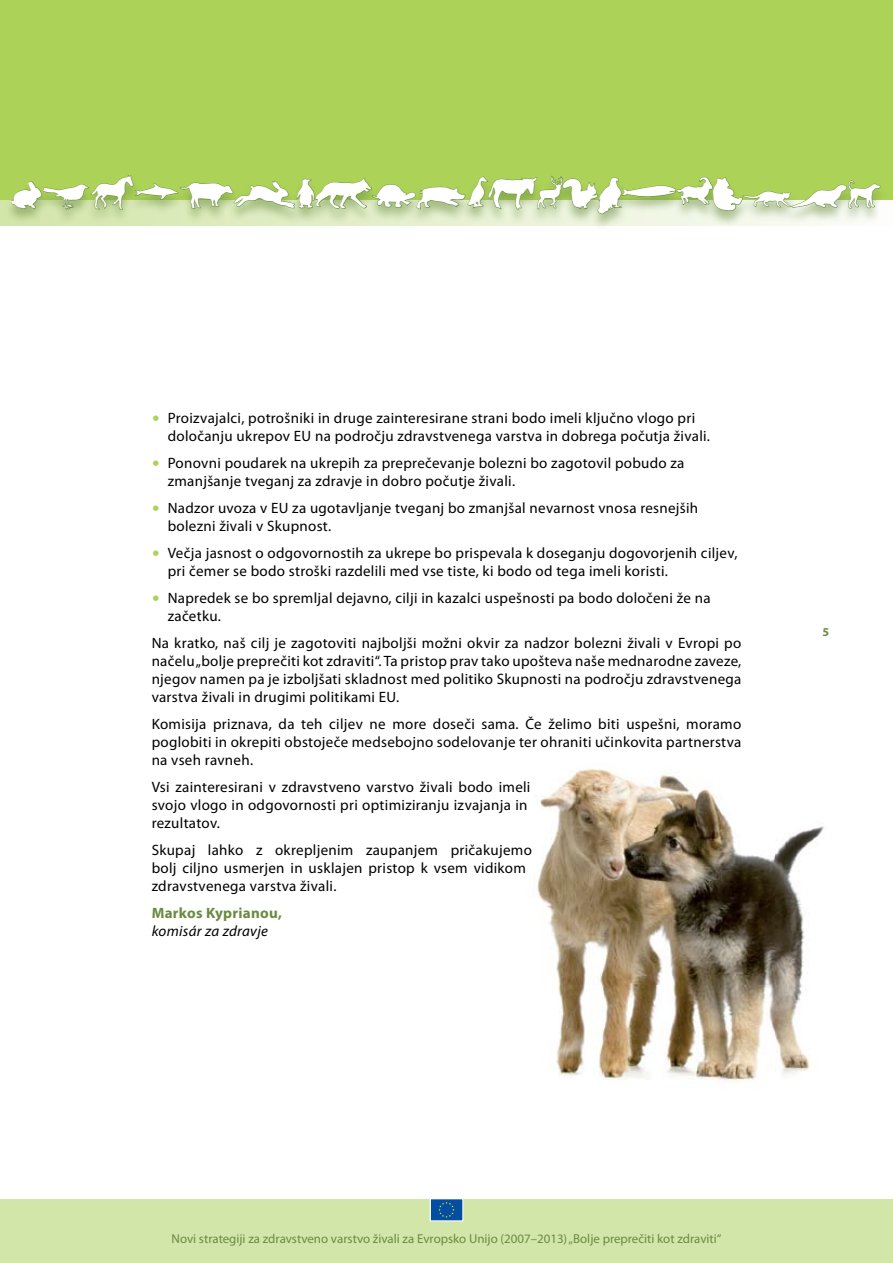
<style>
.page{position:relative;width:893px;height:1263px;background:#fff}
.page>*{position:absolute;margin:0;border:0;box-sizing:border-box;transform-origin:0 0}
.t1{font:37.5px "Animal";color:#fff}
.t2{font:15px/18px "Myriad Pro";letter-spacing:.02em;color:#000}
.t3{font:700 15px "Myriad Pro";letter-spacing:.02em;color:#698b40}
.t4{font:italic 15px "Myriad Pro";letter-spacing:.02em;color:#000}
.t5{font:12.9px "Myriad Pro";color:#698b40}
.t6{font:700 12px "Myriad Pro";color:#698b40}
.s1{font-family:"Verdana";color:#acd258}
</style>
<div class="page">
<img style="left:537px;top:768px;width:287px;height:314px">
<div style="left:0;top:1199px;width:893px;height:64px;background:#d3e6aa"></div>
<svg style="left:429px;top:1199px;width:35px;height:22px"></svg>
<div style="left:0;top:0;width:893px;height:199px;background:#acd258"></div>
<div style="left:0;top:176px;width:77px;height:77px;background:#698b40;opacity:.5"></div>
<div style="left:3px;top:176px;width:890px;height:77px;background:#fff"></div>
<svg style="left:11px;top:175px;width:870px;height:51px;background:#b7d185"></svg>
<h1 class="t1" style="left:11px;top:175px;width:873px">RBHWNRPVTOQZIOFWJXCGD</h1>
<p class="t2" style="left:168px;top:409px;width:544px;text-indent:-16px"><span class="s1">•</span> Proizvajalci, potrošniki in druge zainteresirane strani bodo imeli ključno vlogo pri določanju ukrepov EU na področju zdravstvenega varstva in dobrega počutja živali.</p>
<p class="t2" style="left:168px;top:454px;width:518px;text-indent:-16px"><span class="s1">•</span> Ponovni poudarek na ukrepih za preprečevanje bolezni bo zagotovil pobudo za zmanjšanje tveganj za zdravje in dobro počutje živali.</p>
<p class="t2" style="left:168px;top:499px;width:532px;text-indent:-16px"><span class="s1">•</span> Nadzor uvoza v EU za ugotavljanje tveganj bo zmanjšal nevarnost vnosa resnejših bolezni živali v Skupnost.</p>
<p class="t2" style="left:168px;top:544px;width:571px;text-indent:-16px"><span class="s1">•</span> Večja jasnost o odgovornostih za ukrepe bo prispevala k doseganju dogovorjenih ciljev, pri čemer se bodo stroški razdelili med vse tiste, ki bodo od tega imeli koristi.</p>
<p class="t2" style="left:168px;top:589px;width:544px;text-indent:-16px"><span class="s1">•</span> Napredek se bo spremljal dejavno, cilji in kazalci uspešnosti pa bodo določeni že na začetku.</p>
<p class="t2" style="left:152px;top:634px;width:591px;text-align:justify">Na kratko, naš cilj je zagotoviti najboljši možni okvir za nadzor bolezni živali v Evropi po načelu „bolje preprečiti kot zdraviti“. Ta pristop prav tako upošteva naše mednarodne zaveze, njegov namen pa je izboljšati skladnost med politiko Skupnosti na področju zdravstvenega varstva živali in drugimi politikami EU.</p>
<p class="t2" style="left:152px;top:715px;width:591px;text-align:justify">Komisija priznava, da teh ciljev ne more doseči sama. Če želimo biti uspešni, moramo poglobiti in okrepiti obstoječe medsebojno sodelovanje ter ohraniti učinkovita partnerstva na vseh ravneh.</p>
<p class="t2" style="left:152px;top:778px;width:380px">Vsi zainteresirani v zdravstveno varstvo živali bodo imeli svojo vlogo in odgovornosti pri optimiziranju izvajanja in rezultatov.</p>
<p class="t2" style="left:152px;top:841px;width:382px">Skupaj lahko z okrepljenim zaupanjem pričakujemo bolj ciljno usmerjen in usklajen pristop k vsem vidikom zdravstvenega varstva živali.</p>
<p class="t3" style="left:152px;top:903px;width:132px">Markos Kyprianou,</p>
<p class="t4" style="left:152px;top:922px;width:118px">komisár za zdravje</p>
<p class="t6" style="left:822px;top:624px;width:8px">5</p>
<p class="t5" style="left:172px;top:1230px;width:551px">Novi strategiji za zdravstveno varstvo živali za Evropsko Unijo (2007–2013) „Bolje preprečiti kot zdraviti“</p>
</div>
